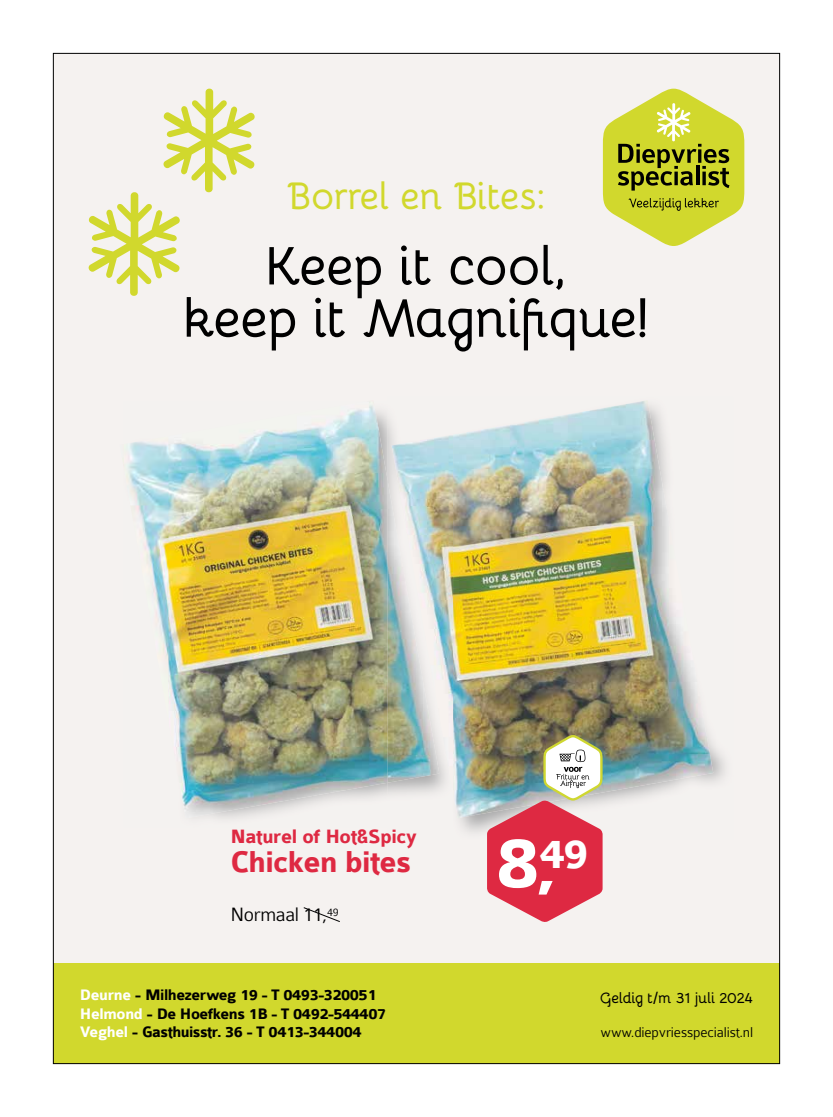
<style>
.page{position:relative;width:833px;height:1117px;background:#fff}
.page>*{position:absolute;margin:0;border:0;box-sizing:border-box;transform-origin:0 0}
.t1{font:700 76.38px "Colaborate";color:#fff}
.t2{font:700 54.38px/52.2px "Bellota";letter-spacing:-.03em;color:#000;text-align:center}
.t3{font:700 38.12px "Bellota";letter-spacing:-.02em;color:#d1d82d}
.t4{font:700 31.88px "Colaborate";letter-spacing:-.02em;color:#de2942}
.t5{font:700 20.62px "Colaborate";letter-spacing:-.02em;color:#de2942}
.t6{font:300 20.62px "Colaborate";letter-spacing:-.02em;color:#000}
.t7{font:700 16.25px/18.5px "Colaborate";letter-spacing:-.03em;color:#000}
.t8{font:300 15px "Colaborate";letter-spacing:-.01em;color:#000}
.t9{font:700 15px "Bellota";letter-spacing:-.02em;color:#000}
.s1{color:#fff}
</style>
<div class="page">
<div style="left:53px;top:53px;width:726px;height:1010px;background:#f5f2f0"></div>
<div style="left:53px;top:962px;width:726px;height:101px;background:#d1d82d"></div>
<img style="left:168px;top:405px;width:220px;height:413px">
<img style="left:126px;top:441px;width:42px;height:216px">
<img style="left:388px;top:481px;width:3px;height:301px">
<img style="left:453px;top:525px;width:260px;height:293px">
<img style="left:453px;top:400px;width:217px;height:126px">
<img style="left:391px;top:434px;width:62px;height:360px">
<svg style="left:487px;top:734px;width:115px;height:187px"></svg>
<svg style="left:303px;top:907px;width:37px;height:15px"></svg>
<svg style="left:603px;top:89px;width:141px;height:157px"></svg>
<svg style="left:88px;top:89px;width:167px;height:207px"></svg>
<h3 class="t3" style="left:287px;top:166px;width:260px">Borrel en Bites:</h3>
<h2 class="t2" style="left:184px;top:236px;width:467px">Keep it cool,<br>keep it Magnifique!</h2>
<p class="t5" style="left:230px;top:825px;width:188px">Naturel of Hot&amp;Spicy</p>
<h3 class="t4" style="left:230px;top:845px;width:182px">Chicken bites</h3>
<p class="t6" style="left:230px;top:903px;width:110px">Normaal 11,<sup>49</sup></p>
<p class="t7" style="left:80px;top:986px;width:308px"><span class="s1">Deurne</span> - Milhezerweg 19 - T 0493-320051<br><span class="s1">Helmond</span> - De Hoefkens 1B - T 0492-544407<br><span class="s1">Veghel</span> - Gasthuisstr. 36 - T 0413-344004</p>
<h1 class="t1" style="left:496px;top:822px;width:94px">8,<sup>49</sup></h1>
<p class="t9" style="left:600px;top:985px;width:155px">Geldig t/m 31 juli 2024</p>
<p class="t8" style="left:600px;top:1024px;width:154px">www.diepvriesspecialist.nl</p>
</div>
